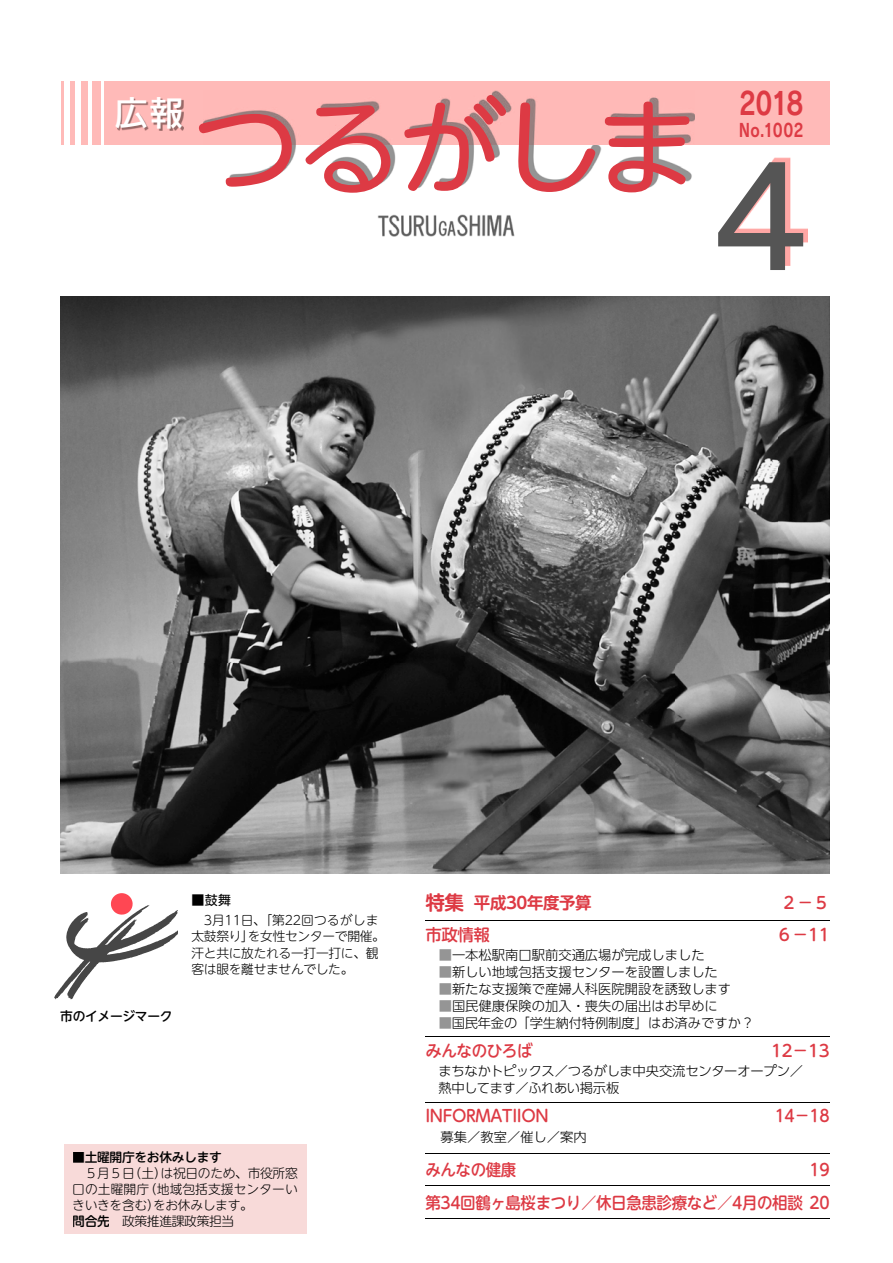
<style>
.page{position:relative;width:893px;height:1263px;background:#fff}
.page>*{position:absolute;margin:0;border:0;box-sizing:border-box;transform-origin:0 0}
.t1{font:138.15px "Rodin Pro DB 90 pv RKSJ H";color:#555}
.t2{font:104.1px "UD Shin M Go Pro Regular 90 pv RKSJ H";letter-spacing:-.065em;color:#dd3a44}
.t3{font:35.1px "Rodin Pro DB 90 pv RKSJ H";color:#fff}
.t4{font:30.9px "Rodin Pro B 90 pv RKSJ H";color:#dd3a44;scale:.8 1}
.t5{font:18px "Rodin Pro B 90 pv RKSJ H";letter-spacing:.015em;color:#dd3a44;scale:.8 1}
.t6{font:16.5px/32.4px "UD Shin M Go Pro Medium 90 pv RKSJ H";letter-spacing:-.025em;color:#dd3a44;text-align:right;scale:.94 1}
.t7{font:16.5px "UD Shin M Go Pro Medium 90 pv RKSJ H";letter-spacing:-.025em;color:#dd3a44}
.t8{font:16.5px "UD Shin M Go Pro De Bold 90 pv RKSJ H";letter-spacing:-.025em;color:#dd3a44}
.t9{font:13.35px "UD Shin Go Pro Light 90 pv RKSJ H";color:#000}
.t10{font:13.35px/17px "UD Shin Go Pro Light 90 pv RKSJ H";letter-spacing:-.025em;color:#000}
.t11{font:13.2px "UD Shin M Go Pro Regular 90 pv RKSJ H";color:#000}
.t12{font:12.75px/15.9px "UD Shin M Go Pro Light 90 pv RKSJ H";letter-spacing:-.025em;color:#000}
.t13{font:12.75px "UD Shin M Go Pro Medium 90 pv RKSJ H";letter-spacing:-.025em;color:#000}
.s1{font-family:"UD Shin M Go Pro Light 90 pv RKSJ H"}
.s2{font-family:"UD Shin M Go Pro Medium 90 pv RKSJ H"}
.s3{font-size:19.65px}
.s4{color:#959595}
</style>
<div class="page">
<div style="left:104px;top:81px;width:725px;height:64px;background:#ffbab8"></div>
<div style="left:92px;top:81px;width:9px;height:64px;background:#ffbab8"></div>
<div style="left:81px;top:81px;width:6px;height:64px;background:#ffbab8"></div>
<hr style="left:70px;top:81px;width:4px;height:64px;background:#ffbab8">
<hr style="left:62px;top:81px;width:2px;height:64px;background:#ffbab8">
<img style="left:117px;top:99px;width:67px;height:31px">
<img style="left:378px;top:214px;width:137px;height:23px">
<img style="left:204px;top:91px;width:490px;height:98px">
<div style="left:64px;top:1145px;width:242px;height:89px;background:#f8dad9"></div>
<img style="left:722px;top:158px;width:85px;height:108px">
<img style="left:61px;top:297px;width:768px;height:576px">
<svg style="left:54px;top:893px;width:124px;height:106px"></svg>
<hr style="left:425px;top:920px;width:404px;height:1px;background:#000">
<hr style="left:425px;top:1037px;width:404px;height:1px;background:#000">
<hr style="left:425px;top:1102px;width:404px;height:1px;background:#000">
<hr style="left:425px;top:1153px;width:404px;height:1px;background:#000">
<hr style="left:425px;top:1186px;width:404px;height:1px;background:#000">
<hr style="left:425px;top:1218px;width:404px;height:1px;background:#000">
<h3 class="t3" style="left:114px;top:100px;width:72px">広報</h3>
<h2 class="t2" style="left:193px;top:109px;width:509px">つるがしま</h2>
<h3 class="t4" style="left:738px;top:92px;width:82px">2018</h3>
<h3 class="t5" style="left:738px;top:123px;width:82px">No.1002</h3>
<h1 class="t1" style="left:712px;top:166px;width:97px">4</h1>
<p class="t13" style="left:60px;top:1012px;width:114px">市のイメージマーク</p>
<p class="t11" style="left:191px;top:895px;width:41px">■鼓舞</p>
<p class="t12" style="left:191px;top:914px;width:195px;line-height:16.4px">　3月11日、「第22回つるがしま太鼓祭り」を女性センターで開催。汗と共に放たれる一打一打に、観客は眼を離せませんでした。</p>
<p class="t13" style="left:72px;top:1153px;width:151px"><span class="s1">■</span>土曜開庁をお休みします</p>
<p class="t12" style="left:72px;top:1167px;width:227px">　５月５日（土）は祝日のため、市役所窓口の土曜開庁（地域包括支援センターいきいきを含む）をお休みします。<br><span class="s2">問合先</span>　政策推進課政策担当</p>
<p class="t8" style="left:425px;top:897px;width:168px"><span class="s3">特集</span> 平成30年度予算</p>
<p class="t7" style="left:781px;top:897px;width:50px">２－５</p>
<p class="t7" style="left:425px;top:928px;width:66px">市政情報</p>
<p class="t7" style="left:776px;top:928px;width:55px">６－11</p>
<p class="t9" style="left:438px;top:949px;width:267px"><span class="s4">■</span> 一本松駅南口駅前交通広場が完成しました</p>
<p class="t9" style="left:438px;top:966px;width:281px"><span class="s4">■</span> 新しい地域包括支援センターを設置しました</p>
<p class="t9" style="left:438px;top:983px;width:294px"><span class="s4">■</span>新たな支援策で産婦人科医院開設を誘致します</p>
<p class="t9" style="left:438px;top:1001px;width:281px"><span class="s4">■</span> 国民健康保険の加入・喪失の届出はお早めに</p>
<p class="t9" style="left:438px;top:1018px;width:317px"><span class="s4">■</span> 国民年金の「学生納付特例制度」はお済みですか？</p>
<p class="t7" style="left:425px;top:1044px;width:109px">みんなのひろば</p>
<p class="t7" style="left:771px;top:1044px;width:60px">12－13</p>
<p class="t10" style="left:438px;top:1064px;width:392px;text-indent:-13px">　まちなかトピックス／つるがしま中央交流センターオープン／　　熱中してます／ふれあい掲示板</p>
<p class="t6" style="left:425px;top:1102px;width:133px">INFORMATIION</p>
<p class="t6" style="left:774px;top:1102px;width:60px">14－18</p>
<p class="t9" style="left:440px;top:1132px;width:148px">募集／教室／催し／案内</p>
<p class="t6" style="left:425px;top:1156px;width:98px">みんなの健康</p>
<p class="t6" style="left:425px;top:1156px;width:431px">19<br>第34回鶴ヶ島桜まつり／休日急患診療など／4月の相談 20</p>
</div>
